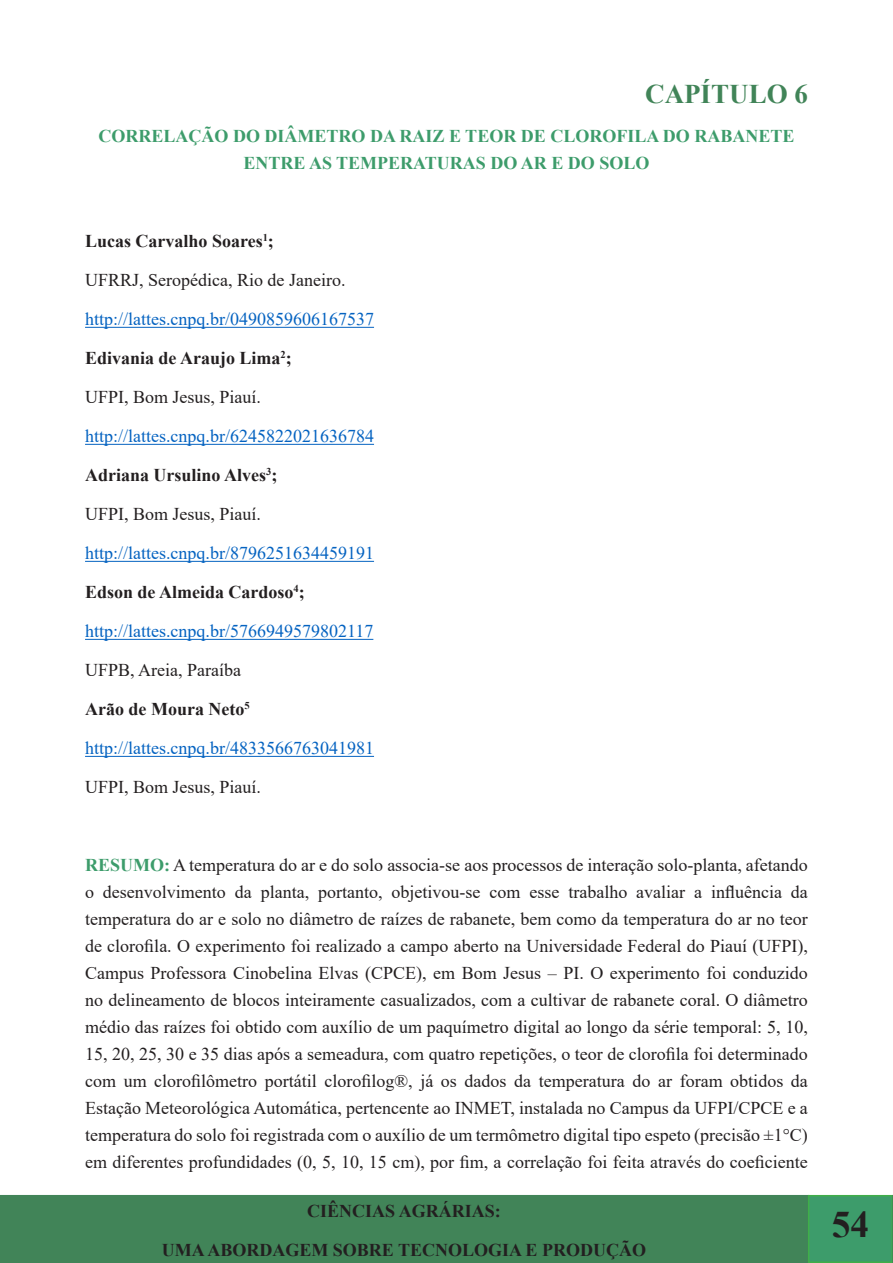
<style>
.page{position:relative;width:893px;height:1263px;background:#fff}
.page>*{position:absolute;margin:0;border:0;box-sizing:border-box;transform-origin:0 0}
.t1{font:700 37.5px "Times New Roman";color:#231f20}
.t2{font:700 27px "Times New Roman";color:#418458}
.t3{font:18px/27px "Times New Roman";color:#231f20;text-align:justify}
.t4{font:18px "Times New Roman";color:#0563c1}
.t5{font:700 18px/39px "Times New Roman";color:#231f20;text-align:center}
.t6{font:700 18px/27px "Times New Roman";color:#3d9c6b;text-align:center}
.s1{font-weight:700;color:#3d9c6b}
</style>
<div class="page">
<div style="left:0;top:1195px;width:808px;height:68px;background:#418458"></div>
<div style="left:809px;top:1196px;width:83px;height:66px;background:#3d9c6b"></div>
<div style="left:808px;top:1195px;width:85px;height:68px;border:2px solid #40ae49"></div>
<div style="left:29px;top:1195px;width:750px;height:68px;background:#418458"></div>
<svg style="left:892px;top:1195px;width:1px;height:68px"></svg>
<hr style="left:85px;top:327px;width:289px;height:1px;background:#0563c1">
<hr style="left:85px;top:444px;width:289px;height:1px;background:#0563c1">
<hr style="left:85px;top:561px;width:289px;height:1px;background:#0563c1">
<hr style="left:85px;top:639px;width:288px;height:1px;background:#0563c1">
<hr style="left:85px;top:756px;width:289px;height:1px;background:#0563c1">
<p class="t2" style="left:645px;top:75px;width:164px">CAPÍTULO 6</p>
<p class="t6" style="left:99px;top:122px;width:697px">CORRELAÇÃO DO DIÂMETRO DA RAIZ E TEOR DE CLOROFILA DO RABANETE<br>ENTRE AS TEMPERATURAS DO AR E DO SOLO</p>
<p class="t5" style="left:85px;top:221px;width:190px">Lucas Carvalho Soares<sup>1</sup>;</p>
<p class="t3" style="left:85px;top:266px;width:262px">UFRRJ, Seropédica, Rio de Janeiro.</p>
<p class="t4" style="left:85px;top:307px;width:291px">http://lattes.cnpq.br/0490859606167537</p>
<p class="t5" style="left:85px;top:338px;width:208px">Edivania de Araujo Lima<sup>2</sup>;</p>
<p class="t3" style="left:85px;top:383px;width:178px">UFPI, Bom Jesus, Piauí.</p>
<p class="t4" style="left:85px;top:424px;width:291px">http://lattes.cnpq.br/6245822021636784</p>
<p class="t5" style="left:85px;top:455px;width:194px">Adriana Ursulino Alves<sup>3</sup>;</p>
<p class="t3" style="left:85px;top:500px;width:178px">UFPI, Bom Jesus, Piauí.</p>
<p class="t4" style="left:85px;top:541px;width:291px">http://lattes.cnpq.br/8796251634459191</p>
<p class="t5" style="left:85px;top:572px;width:221px">Edson de Almeida Cardoso<sup>4</sup>;</p>
<p class="t4" style="left:85px;top:619px;width:290px">http://lattes.cnpq.br/5766949579802117</p>
<p class="t3" style="left:85px;top:656px;width:157px">UFPB, Areia, Paraíba</p>
<p class="t5" style="left:85px;top:689px;width:166px">Arão de Moura Neto<sup>5</sup></p>
<p class="t4" style="left:85px;top:736px;width:291px">http://lattes.cnpq.br/4833566763041981</p>
<p class="t3" style="left:85px;top:773px;width:178px">UFPI, Bom Jesus, Piauí.</p>
<p class="t3" style="left:85px;top:851px;width:724px"><span class="s1">RESUMO:</span> A temperatura do ar e do solo associa-se aos processos de interação solo-planta, afetando o desenvolvimento da planta, portanto, objetivou-se com esse trabalho avaliar a influência da temperatura do ar e solo no diâmetro de raízes de rabanete, bem como da temperatura do ar no teor de clorofila. O experimento foi realizado a campo aberto na Universidade Federal do Piauí (UFPI), Campus Professora Cinobelina Elvas (CPCE), em Bom Jesus – PI. O experimento foi conduzido no delineamento de blocos inteiramente casualizados, com a cultivar de rabanete coral. O diâmetro médio das raízes foi obtido com auxílio de um paquímetro digital ao longo da série temporal: 5, 10, 15, 20, 25, 30 e 35 dias após a semeadura, com quatro repetições, o teor de clorofila foi determinado com um clorofilômetro portátil clorofilog®, já os dados da temperatura do ar foram obtidos da Estação Meteorológica Automática, pertencente ao INMET, instalada no Campus da UFPI/CPCE e a temperatura do solo foi registrada com o auxílio de um termômetro digital tipo espeto (precisão ±1°C) em diferentes profundidades (0, 5, 10, 15 cm), por fim, a correlação foi feita através do coeficiente</p>
<p class="t5" style="left:162px;top:1190px;width:486px">CIÊNCIAS AGRÁRIAS:<br>UMA ABORDAGEM SOBRE TECNOLOGIA E PRODUÇÃO</p>
<h1 class="t1" style="left:832px;top:1197px;width:39px">54</h1>
</div>
